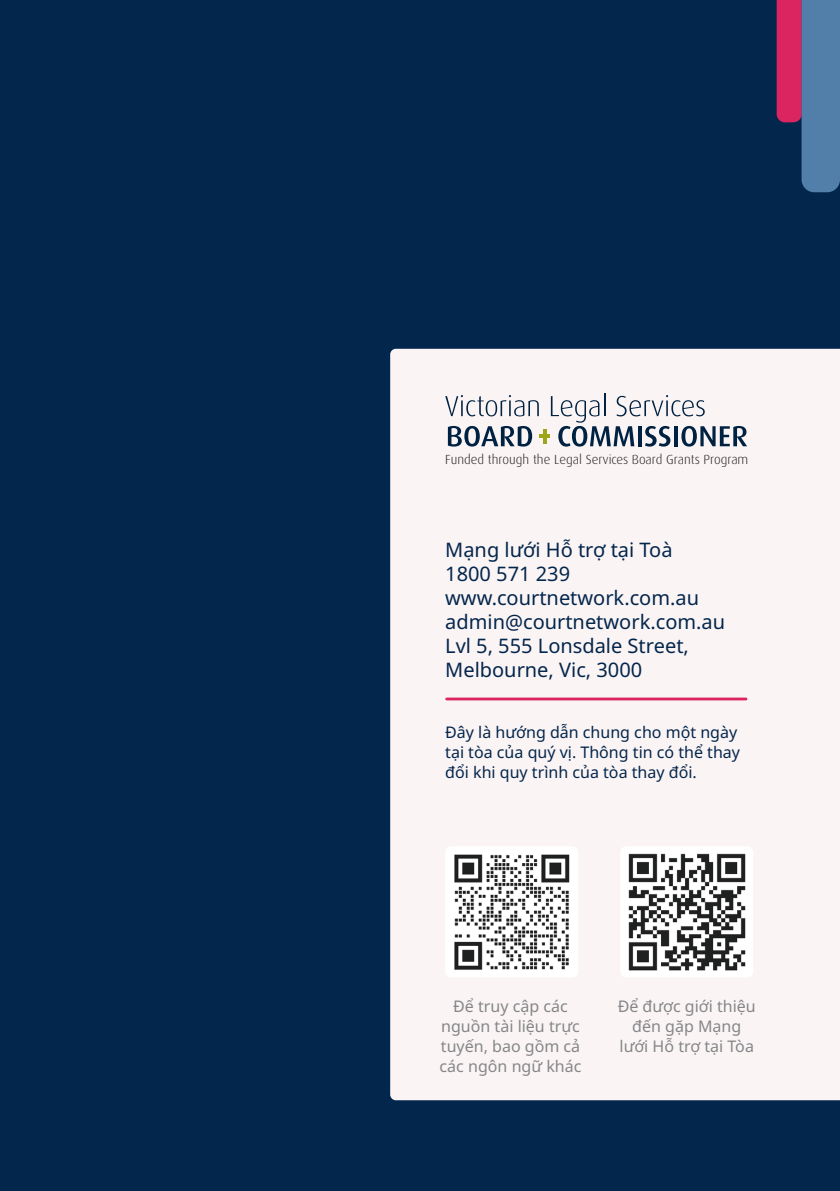
<style>
.page{position:relative;width:840px;height:1191px;background:#fff}
.page>*{position:absolute;margin:0;border:0;box-sizing:border-box;transform-origin:0 0}
.t1{font:20px/24px "Noto Sans";color:#03264c}
.t2{font:16px/20px "Noto Sans";color:#848689;text-align:center}
.t3{font:16px/20px "Noto Sans";color:#03264c}
.t4{font:300 13.2px "Dax";color:#231f20}
</style>
<div class="page">
<div style="left:0;top:0;width:839px;height:1191px;background:#03264c"></div>
<div style="left:390px;top:349px;width:449px;height:751px;background:#fbf4f4"></div>
<svg style="left:445px;top:395px;width:93px;height:21px;background:#cbccd2"></svg>
<hr style="left:603px;top:393px;width:2px;height:23px;background:#002242">
<svg style="left:447px;top:426px;width:85px;height:20px"></svg>
<svg style="left:550px;top:395px;width:196px;height:51px"></svg>
<hr style="left:543px;top:429px;width:3px;height:14px;background:#9da618">
<hr style="left:539px;top:434px;width:11px;height:4px;background:#9da618">
<div style="left:445px;top:846px;width:132px;height:131px;background:#fff;border-radius:6px"></div>
<img style="left:454px;top:854px;width:116px;height:116px">
<div style="left:620px;top:846px;width:132px;height:131px;background:#fff;border-radius:6px"></div>
<img style="left:628px;top:853px;width:118px;height:118px">
<hr style="left:446px;top:697px;width:299px;height:3px;background:#da2560">
<svg style="left:776px;top:0;width:63px;height:192px"></svg>
<p class="t4" style="left:445px;top:452px;width:304px">Funded through the Legal Services Board Grants Program</p>
<p class="t1" style="left:445px;top:538px;width:281px">Mạng lưới Hỗ trợ tại Toà<br>1800 571 239 www.courtnetwork.com.au admin@courtnetwork.com.au<br>Lvl 5, 555 Lonsdale Street,<br>Melbourne, Vic, 3000</p>
<p class="t3" style="left:445px;top:722px;width:296px">Đây là hướng dẫn chung cho một ngày tại tòa của quý vị. Thông tin có thể thay đổi khi quy trình của tòa thay đổi.</p>
<p class="t2" style="left:439px;top:996px;width:143px">Để truy cập các nguồn tài liệu trực tuyến, bao gồm cả các ngôn ngữ khác</p>
<p class="t2" style="left:617px;top:996px;width:140px">Để được giới thiệu đến gặp Mạng lưới Hỗ trợ tại Tòa</p>
</div>
